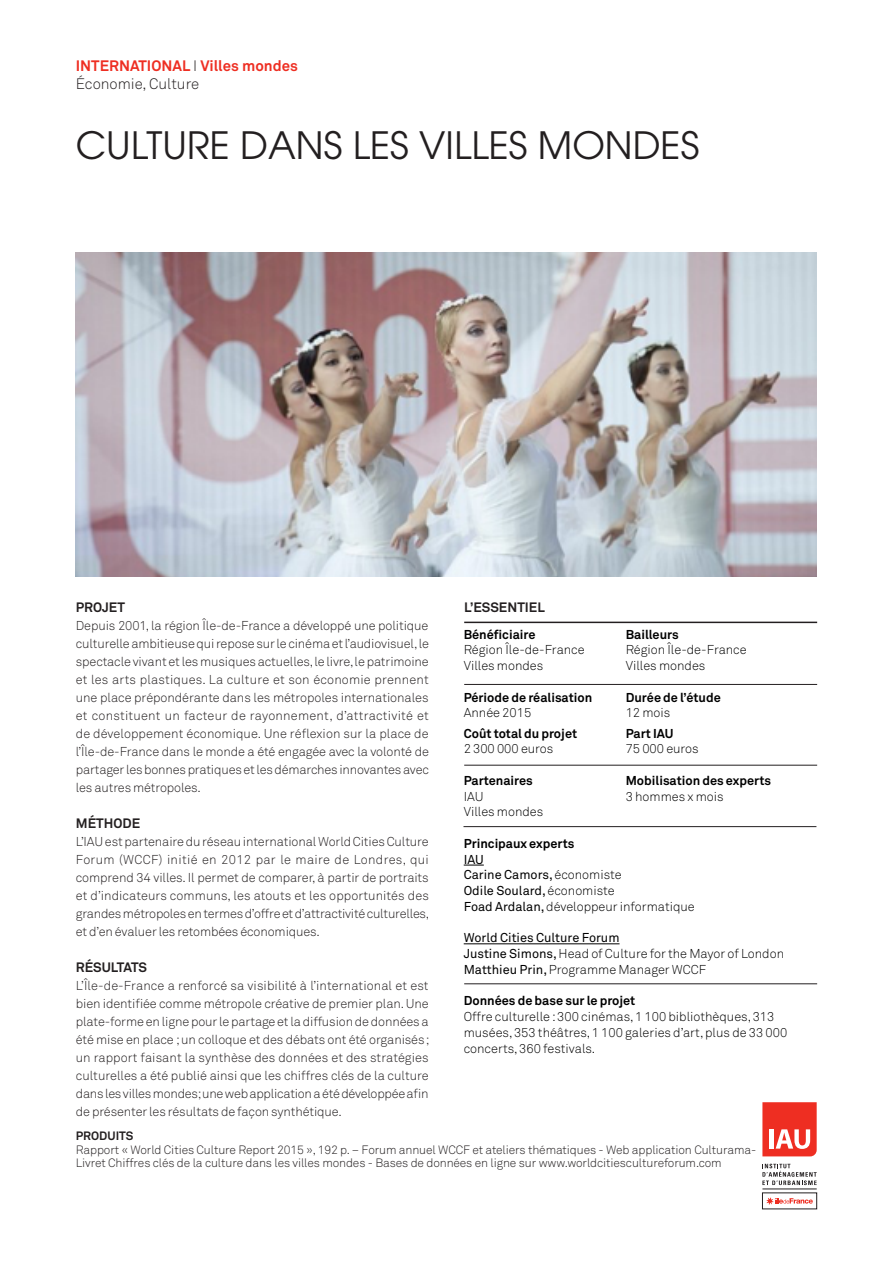
<style>
.page{position:relative;width:893px;height:1263px;background:#fff}
.page>*{position:absolute;margin:0;border:0;box-sizing:border-box;transform-origin:0 0}
.t1{font:37.5px "Avant Garde";color:#231f20}
.t2{font:700 15px "Akkurat";color:#ee2e22}
.t3{font:300 15px "Akkurat";color:#231f20}
.inter1{font:700 13.5px "Akkurat";color:#231f20}
.texte_courant{font:300 12.75px/18px "Akkurat";letter-spacing:-.015em;color:#231f20;text-align:justify}
.texte_courant-2{font:300 12.75px/15.8px "Akkurat";color:#000001}
.texte_courant-3{font:700 12.75px "Akkurat";color:#000001}
.texte_courant-4{font:12.75px "Akkurat";color:#000001}
.inter1-2{font:300 12px/13.5px "Akkurat";letter-spacing:-.01em;color:#231f20}
.inter1-3{font:700 12px "Akkurat";color:#231f20}
.s1{font-weight:300;color:#231f20}
.s2{font-weight:300}
.s3{font-weight:400}
</style>
<div class="page">
<svg style="left:762px;top:1164px;width:55px;height:21px"></svg>
<svg style="left:762px;top:1102px;width:55px;height:54px"></svg>
<hr style="left:762px;top:1189px;width:55px;height:1px;background:#231f20">
<svg style="left:766px;top:1197px;width:47px;height:8px"></svg>
<svg style="left:464px;top:865px;width:20px;height:1px"></svg>
<hr style="left:464px;top:943px;width:156px;height:1px;background:#000001">
<img style="left:76px;top:252px;width:740px;height:324px">
<hr style="left:464px;top:622px;width:353px;height:1px;background:#231f20">
<hr style="left:463px;top:826px;width:353px;height:1px;background:#231f20">
<hr style="left:464px;top:684px;width:353px;height:1px;background:#231f20">
<hr style="left:464px;top:765px;width:353px;height:1px;background:#231f20">
<hr style="left:464px;top:983px;width:353px;height:1px;background:#231f20">
<p class="t2" style="left:76px;top:56px;width:224px">INTERNATIONAL <span class="s1">I</span> Villes mondes</p>
<p class="t3" style="left:76px;top:75px;width:125px">Économie, Culture</p>
<p class="t1" style="left:76px;top:123px;width:625px">CULTURE DANS LES VILLES MONDES</p>
<p class="inter1" style="left:76px;top:599px;width:51px">PROJET</p>
<p class="texte_courant" style="left:76px;top:617px;width:355px">Depuis 2001, la région Île-de-France a développé une politique culturelle ambitieuse qui repose sur le cinéma et l’audiovisuel, le spectacle vivant et les musiques actuelles, le livre, le patrimoine et les arts plastiques. La culture et son économie prennent une place prépondérante dans les métropoles internationales et constituent un facteur de rayonnement, d’attractivité et de développement économique. Une réflexion sur la place de l’Île-de-France dans le monde a été engagée avec la volonté de partager les bonnes pratiques et les démarches innovantes avec les autres métropoles.</p>
<p class="inter1" style="left:76px;top:815px;width:66px">MÉTHODE</p>
<p class="texte_courant" style="left:76px;top:833px;width:355px">L’IAU est partenaire du réseau international World Cities Culture Forum (WCCF) initié en 2012 par le maire de Londres, qui comprend 34 villes. Il permet de comparer, à partir de portraits et d’indicateurs communs, les atouts et les opportunités des grandes métropoles en termes d’offre et d’attractivité culturelles, et d’en évaluer les retombées économiques.</p>
<p class="inter1" style="left:76px;top:959px;width:73px">RÉSULTATS</p>
<p class="texte_courant" style="left:76px;top:977px;width:355px">L’Île-de-France a renforcé sa visibilité à l’international et est bien identifiée comme métropole créative de premier plan. Une plate-forme en ligne pour le partage et la diffusion de données a été mise en place ; un colloque et des débats ont été organisés; un rapport faisant la synthèse des données et des stratégies culturelles a été publié ainsi que les chiffres clés de la culture dans les villes mondes; une web application a été développée afin de présenter les résultats de façon synthétique.</p>
<p class="inter1" style="left:464px;top:599px;width:82px">L’ESSENTIEL</p>
<p class="texte_courant-3" style="left:464px;top:626px;width:73px">Bénéficiaire</p>
<p class="texte_courant-3" style="left:626px;top:626px;width:55px">Bailleurs</p>
<p class="texte_courant-2" style="left:464px;top:642px;width:122px">Région Île-de-France</p>
<p class="texte_courant-2" style="left:626px;top:642px;width:122px">Région Île-de-France</p>
<p class="texte_courant-2" style="left:464px;top:658px;width:81px">Villes mondes</p>
<p class="texte_courant-2" style="left:626px;top:658px;width:81px">Villes mondes</p>
<p class="texte_courant-3" style="left:464px;top:689px;width:130px">Période de réalisation</p>
<p class="texte_courant-3" style="left:626px;top:689px;width:97px">Durée de l’étude</p>
<p class="texte_courant-2" style="left:464px;top:705px;width:69px">Année 2015</p>
<p class="texte_courant-2" style="left:626px;top:705px;width:46px">12 mois</p>
<p class="texte_courant-3" style="left:464px;top:725px;width:115px">Coût total du projet</p>
<p class="texte_courant-3" style="left:626px;top:725px;width:49px">Part IAU</p>
<p class="texte_courant-2" style="left:464px;top:741px;width:91px">2 300 000 euros</p>
<p class="texte_courant-2" style="left:626px;top:741px;width:75px">75 000 euros</p>
<p class="texte_courant-3" style="left:464px;top:772px;width:71px">Partenaires</p>
<p class="texte_courant-3" style="left:626px;top:772px;width:147px">Mobilisation des experts</p>
<p class="texte_courant-2" style="left:464px;top:788px;width:21px">IAU</p>
<p class="texte_courant-2" style="left:626px;top:788px;width:99px">3 hommes x mois</p>
<p class="texte_courant-2" style="left:464px;top:804px;width:81px">Villes mondes</p>
<p class="texte_courant-3" style="left:464px;top:835px;width:112px">Principaux experts</p>
<p class="texte_courant-4" style="left:464px;top:852px;width:22px">IAU</p>
<p class="texte_courant-4" style="left:464px;top:867px;width:159px">Carine Camors, <span class="s2">économiste</span></p>
<p class="texte_courant-4" style="left:464px;top:883px;width:152px">Odile Soulard, <span class="s2">économiste</span></p>
<p class="texte_courant-2" style="left:464px;top:899px;width:233px"><span class="s3">Foad Ardalan,</span> développeur informatique</p>
<p class="texte_courant-4" style="left:464px;top:930px;width:157px">World Cities Culture Forum</p>
<p class="texte_courant-2" style="left:464px;top:946px;width:322px"><span class="s3">Justine Simons,</span> Head of Culture for the Mayor of London</p>
<p class="texte_courant-2" style="left:464px;top:962px;width:244px"><span class="s3">Matthieu Prin,</span> Programme Manager WCCF</p>
<p class="texte_courant-3" style="left:464px;top:993px;width:173px">Données de base sur le projet</p>
<p class="texte_courant-2" style="left:464px;top:1009px;width:325px">Offre culturelle : 300 cinémas, 1 100 bibliothèques, 313 musées, 353 théâtres, 1 100 galeries d’art, plus de 33 000 concerts, 360 festivals.</p>
<p class="inter1-3" style="left:76px;top:1128px;width:59px">PRODUITS</p>
<p class="inter1-2" style="left:76px;top:1143px;width:682px">Rapport « World Cities Culture Report 2015 », 192 p. – Forum annuel WCCF et ateliers thématiques - Web application Culturama-<br>Livret Chiffres clés de la culture dans les villes mondes - Bases de données en ligne sur www.worldcitiescultureforum.com</p>
</div>
